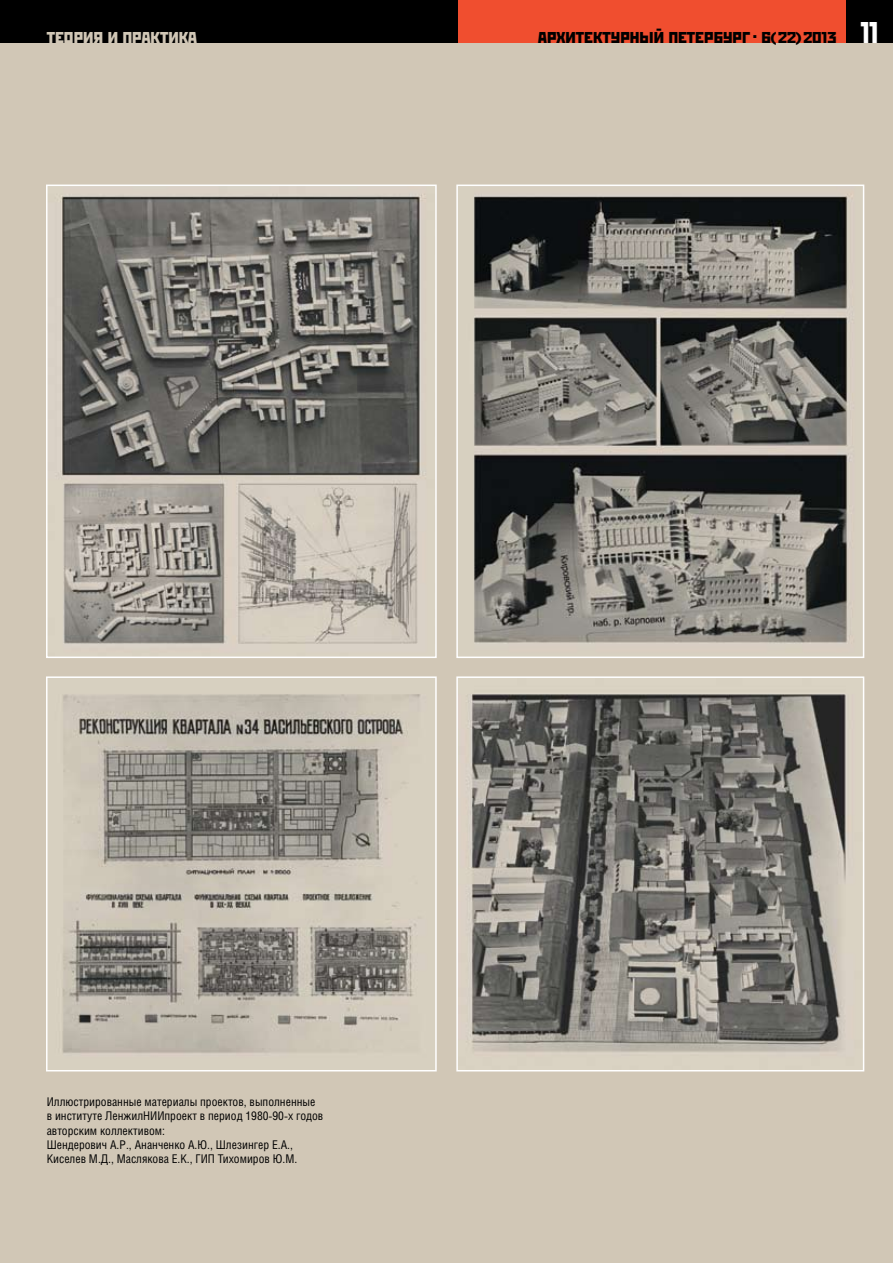
<style>
.page{position:relative;width:893px;height:1263px;background:#d1c7b6}
.page>*{position:absolute;margin:0;border:0;box-sizing:border-box;transform-origin:0 0}
.t1{font:19.95px "Stenberg C";color:#000}
.t2{font:19.95px "Stenberg C";color:#d1c7b6}
.t3{font:15.75px "Stenberg C";letter-spacing:-.015em;color:#000;scale:1.22 1}
.t4{font:12px/14.2px "Helios Cond";color:#000}
.s1{font-size:30px;color:#fff}
</style>
<div class="page">
<div style="left:457px;top:0;width:389px;height:43px;background:#f04e2f"></div>
<div style="left:0;top:0;width:457px;height:43px;background:#000"></div>
<div style="left:846px;top:0;width:47px;height:43px;background:#000"></div>
<img style="left:49px;top:188px;width:385px;height:467px">
<div style="left:46px;top:185px;width:391px;height:473px;border:2px solid #fff"></div>
<img style="left:466px;top:188px;width:389px;height:465px">
<div style="left:456px;top:185px;width:408px;height:473px;border:2px solid #fff"></div>
<img style="left:55px;top:694px;width:372px;height:364px">
<div style="left:46px;top:676px;width:391px;height:395px;border:2px solid #fff"></div>
<img style="left:459px;top:679px;width:402px;height:389px">
<div style="left:456px;top:676px;width:408px;height:395px;border:2px solid #fff"></div>
<h1 class="t2" style="left:47px;top:25px;width:152px">теория и практика</h1>
<h2 class="t3" style="left:753px;top:28px;width:104px"><sup>.</sup> 6(22)2013 <span class="s1">11</span></h2>
<h1 class="t1" style="left:538px;top:25px;width:213px">архитектурный петербург</h1>
<p class="t4" style="left:47px;top:1094px;width:278px">Иллюстрированные материалы проектов, выполненные в институте ЛенжилНИИпроект в период 1980-90-х годов авторским коллективом:<br>Шендерович А.Р., Ананченко А.Ю., Шлезингер Е.А., Киселев М.Д., Маслякова Е.К., ГИП Тихомиров Ю.М.</p>
</div>
